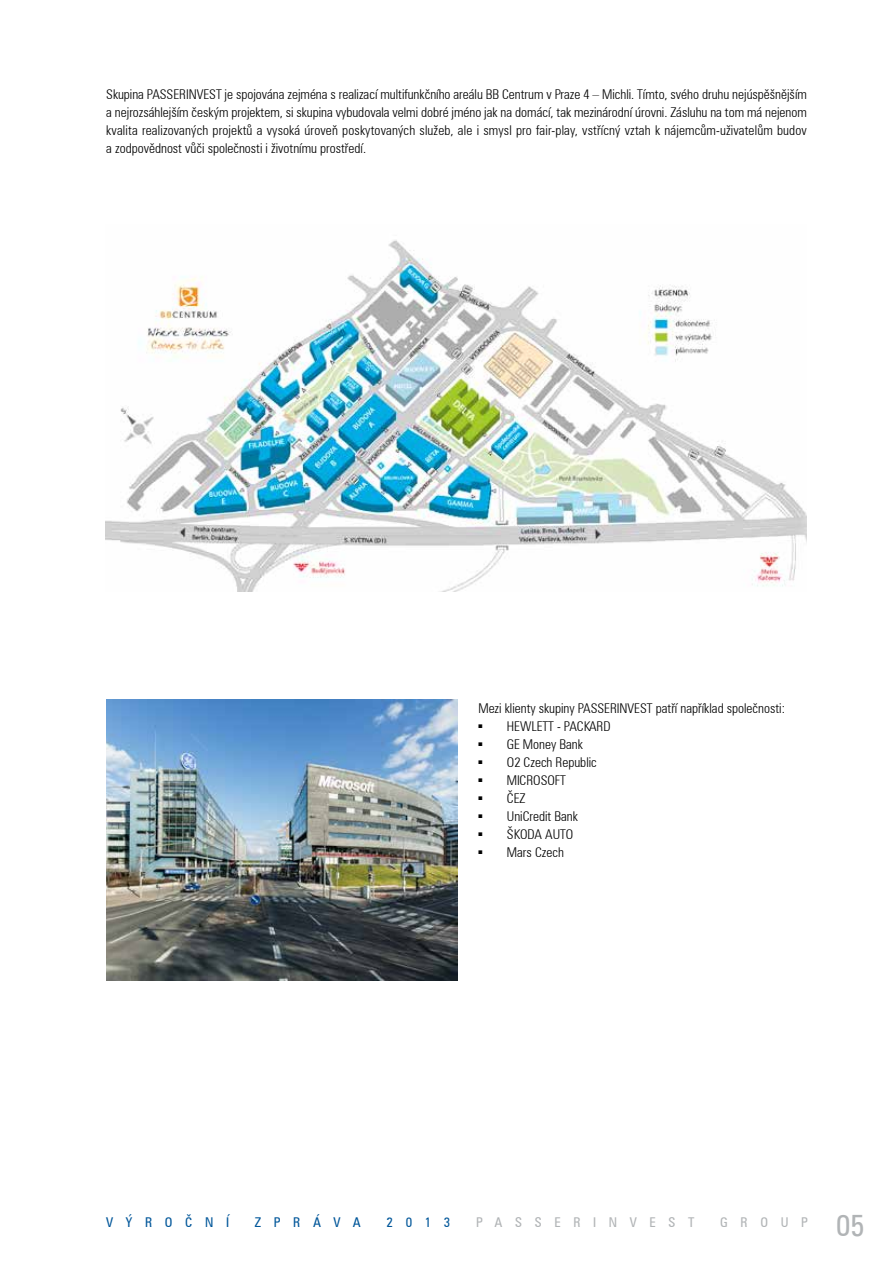
<style>
.page{position:relative;width:893px;height:1263px;background:#fff}
.page>*{position:absolute;margin:0;border:0;box-sizing:border-box;transform-origin:0 0}
.t1{font:30px "Zurich CE Cn BT Roman";color:#b1b4b6}
.t2{font:13.5px/18px "Zurich CE Lt Cn BT Roman";color:#000;text-align:justify}
.t3{font:13.5px "Zurich CE Cn BT Roman";letter-spacing:.935em;color:#005699}
.t4{font:13.5px "Zurich CE Cn BT Roman";letter-spacing:.935em;color:#b1b4b6}
</style>
<div class="page">
<img style="left:105px;top:240px;width:702px;height:351px">
<img style="left:106px;top:699px;width:351px;height:282px">
<p class="t2" style="left:106px;top:85px;width:702px">Skupina PASSERINVEST je spojována zejména s realizací multifunkčního areálu BB Centrum v Praze 4 – Michli. Tímto, svého druhu nejúspěšnějším a nejrozsáhlejším českým projektem, si skupina vybudovala velmi dobré jméno jak na domácí, tak mezinárodní úrovni. Zásluhu na tom má nejenom kvalita realizovaných projektů a vysoká úroveň poskytovaných služeb, ale i smysl pro fair-play, vstřícný vztah k nájemcům-uživatelům budov a zodpovědnost vůči společnosti i životnímu prostředí.</p>
<p class="t2" style="left:478px;top:699px;width:308px">Mezi klienty skupiny PASSERINVEST patří například společnosti:</p>
<p class="t2" style="left:478px;top:717px;width:134px">■ Hewlett - Packard</p>
<p class="t2" style="left:478px;top:735px;width:106px">■ GE Money Bank</p>
<p class="t2" style="left:478px;top:753px;width:120px">■ O2 Czech Republic</p>
<p class="t2" style="left:478px;top:771px;width:87px">■ Microsoft</p>
<p class="t2" style="left:478px;top:789px;width:48px">■ ČEZ</p>
<p class="t2" style="left:478px;top:807px;width:101px">■ UniCredit Bank</p>
<p class="t2" style="left:478px;top:825px;width:96px">■ Škoda Auto</p>
<p class="t2" style="left:478px;top:843px;width:87px">■ Mars Czech</p>
<p class="t3" style="left:106px;top:1213px;width:124px">VÝROČNÍ</p>
<p class="t3" style="left:255px;top:1213px;width:107px">ZPRÁVA</p>
<p class="t3" style="left:387px;top:1213px;width:65px">2013</p>
<p class="t4" style="left:476px;top:1213px;width:220px">PASSERINVEST</p>
<p class="t4" style="left:720px;top:1213px;width:89px">GROUP</p>
<h1 class="t1" style="left:836px;top:1205px;width:30px">05</h1>
</div>
